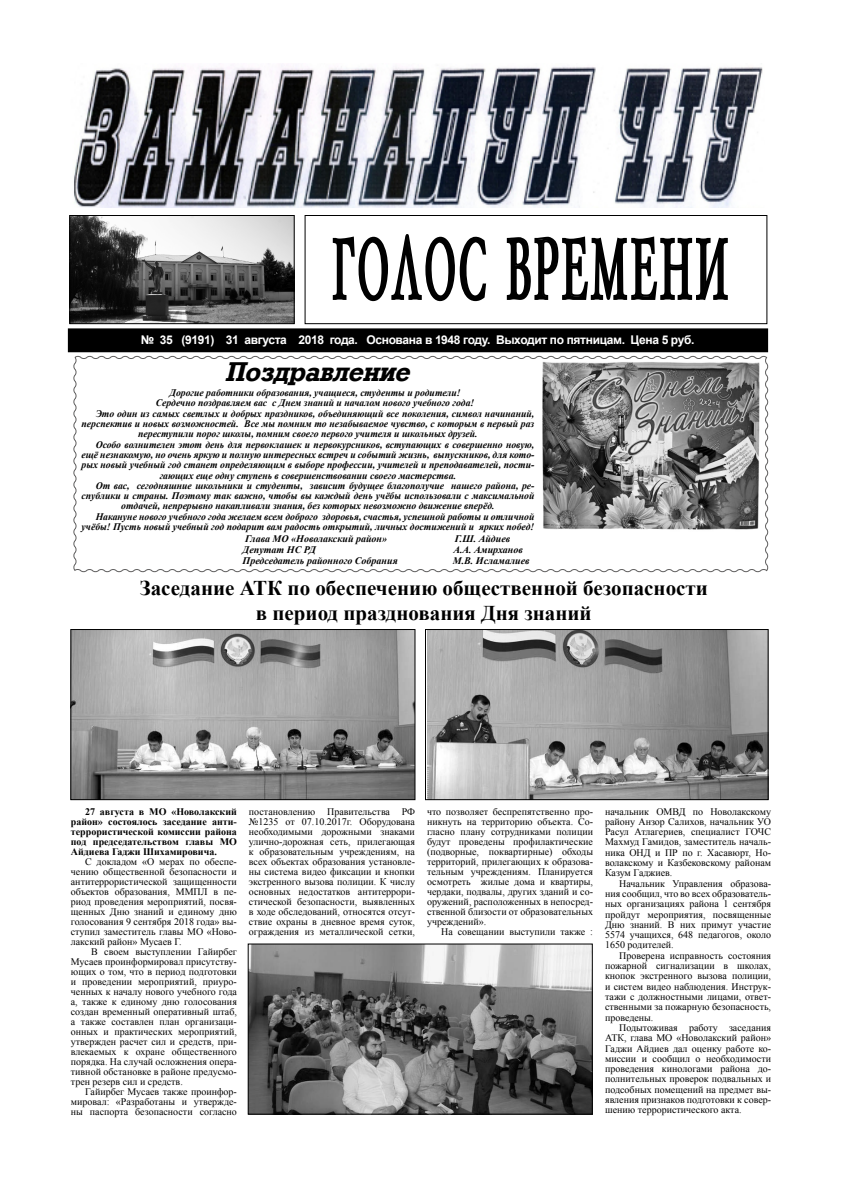
<style>
.page{position:relative;width:842px;height:1191px;background:#fff}
.page>*{position:absolute;margin:0;border:0;box-sizing:border-box;transform-origin:0 0}
.t1{font:82.9px "Mysl Narrow Plain";letter-spacing:.05em;color:#000;scale:.55 1}
.t2{font:italic 700 26.7px "Rodeo";color:#000}
.t3{font:700 21px/25.2px "Times New Roman";color:#000;text-align:center}
.t4{font:700 12px "Arial";letter-spacing:-.03em;color:#fff}
.t5{font:10px/10px "Times New Roman";color:#000;text-align:justify}
.t6{font:italic 700 10px "Times New Roman";color:#000}
.t7{font:700 10px/10px "Times New Roman";color:#000;text-align:justify}
</style>
<div class="page">
<img style="left:250px;top:946px;width:340px;height:166px">
<div style="left:248px;top:944px;width:344px;height:170px;border:1px solid #000"></div>
<div style="left:68px;top:329px;width:700px;height:23px;background:#000"></div>
<div style="left:68px;top:328px;width:700px;height:24px;border:1px solid #000"></div>
<img style="left:74px;top:65px;width:689px;height:142px">
<img style="left:71px;top:217px;width:222px;height:105px">
<div style="left:69px;top:215px;width:226px;height:109px;border:1px solid #000"></div>
<div style="left:305px;top:215px;width:462px;height:109px;border:1px solid #000"></div>
<svg style="left:332px;top:234px;width:155px;height:68px"></svg>
<svg style="left:506px;top:65px;width:223px;height:288px"></svg>
<svg style="left:73px;top:355px;width:696px;height:218px"></svg>
<img style="left:540px;top:359px;width:221px;height:174px">
<img style="left:427px;top:631px;width:339px;height:166px">
<div style="left:425px;top:629px;width:343px;height:170px;border:1px solid #000"></div>
<img style="left:73px;top:631px;width:340px;height:166px">
<div style="left:71px;top:629px;width:344px;height:170px;border:1px solid #000"></div>
<h1 class="t1" style="left:329px;top:222px;width:723px">ГОЛОС ВРЕМЕНИ</h1>
<p class="t4" style="left:141px;top:331px;width:555px">№ 35 (9191) 31 августа 2018 года. Основана в 1948 году. Выходит по пятницам. Цена 5 руб.</p>
<h2 class="t2" style="left:225px;top:356px;width:186px">Поздравление</h2>
<p class="t6" style="left:169px;top:386px;width:293px">Дорогие работники образования, учащиеся, студенты и родители!</p>
<p class="t6" style="left:156px;top:396px;width:320px">Сердечно поздравляем вас с Днем знаний и началом нового учебного года!</p>
<p class="t6" style="left:96px;top:406px;width:440px">Это один из самых светлых и добрых праздников, объединяющий все поколения, символ начинаний,</p>
<p class="t6" style="left:82px;top:417px;width:454px">перспектив и новых возможностей. Все мы помним то незабываемое чувство, с которым в первый раз</p>
<p class="t6" style="left:138px;top:427px;width:341px">переступили порог школы, помним своего первого учителя и школьных друзей.</p>
<p class="t6" style="left:96px;top:437px;width:440px">Особо волнителен этот день для первоклашек и первокурсников, вступающих в совершенно новую,</p>
<p class="t6" style="left:82px;top:447px;width:454px">ещё незнакомую, но очень яркую и полную интересных встреч и событий жизнь, выпускников, для кото-</p>
<p class="t6" style="left:81px;top:458px;width:454px">рых новый учебный год станет определяющим в выборе профессии, учителей и преподавателей, пости-</p>
<p class="t6" style="left:160px;top:468px;width:298px">гающих еще одну ступень в совершенствовании своего мастерства.</p>
<p class="t6" style="left:96px;top:478px;width:440px">От вас, сегодняшние школьники и студенты, зависит будущее благополучие нашего района, ре-</p>
<p class="t6" style="left:81px;top:489px;width:454px">спублики и страны. Поэтому так важно, чтобы вы каждый день учёбы использовали с максимальной</p>
<p class="t6" style="left:121px;top:499px;width:375px">отдачей, непрерывно накапливали знания, без которых невозможно движение вперёд.</p>
<p class="t6" style="left:96px;top:509px;width:440px">Накануне нового учебного года желаем всем доброго здоровья, счастья, успешной работы и отличной</p>
<p class="t6" style="left:82px;top:520px;width:454px">учёбы! Пусть новый учебный год подарит вам радость открытий, личных достижений и ярких побед!</p>
<p class="t6" style="left:245px;top:532px;width:144px">Глава МО «Новолакский район»</p>
<p class="t6" style="left:455px;top:532px;width:57px">Г.Ш. Айдиев</p>
<p class="t6" style="left:243px;top:543px;width:75px">Депутат НС РД</p>
<p class="t6" style="left:453px;top:543px;width:71px">А.А. Амирханов</p>
<p class="t6" style="left:243px;top:554px;width:157px">Председатель районного Собрания</p>
<p class="t6" style="left:453px;top:554px;width:78px">М.В. Исламалиев</p>
<h3 class="t3" style="left:140px;top:574px;width:570px">Заседание АТК по обеспечению общественной безопасности в период празднования Дня знаний</h3>
<p class="t7" style="left:71px;top:806px;width:168px;text-indent:14px">27 августа в МО «Новолакский район» состоялось заседание анти&shy;террористической комиссии района под председательством главы МО Айдиева Гаджи Шихамировича.</p>
<p class="t5" style="left:71px;top:856px;width:168px;text-indent:14px">С докладом «О мерах по обеспе&shy;чению общественной безопасности и антитеррористической защищенности объектов образования, ММПЛ в пе&shy;риод проведения мероприятий, посвя&shy;щенных Дню знаний и единому дню голосования 9 сентября 2018 года» вы&shy;ступил заместитель главы МО «Ново&shy;лакский район» Мусаев Г.</p>
<p class="t5" style="left:71px;top:946px;width:168px;text-indent:20px">В своем выступлении Гайирбег Мусаев проинформировал присутству&shy;ющих о том, что в период подготовки и проведении мероприятий, приуро&shy;ченных к началу нового учебного года а, также к единому дню голосования создан временный оперативный штаб, а также составлен план организаци&shy;онных и практических мероприятий, утвержден расчет сил и средств, при&shy;влекаемых к охране общественного порядка. На случай осложнения опера&shy;тивной обстановке в районе предусмо&shy;трен резерв сил и средств.</p>
<p class="t5" style="left:71px;top:1086px;width:168px;text-indent:14px">Гайирбег Мусаев также проинфор&shy;мировал: «Разработаны и утвержде&shy;ны паспорта безопасности согласно</p>
<p class="t5" style="left:249px;top:806px;width:168px">постановлению Правительства РФ №1235 от 07.10.2017г. Оборудована необходимыми дорожными знаками улично-дорожная сеть, прилегающая к образовательным учреждениям, на всех объектах образования установле&shy;ны система видео фиксации и кнопки экстренного вызова полиции. К числу основных недостатков антитеррори&shy;стической безопасности, выявленных в ходе обследований, относятся отсут&shy;ствие охраны в дневное время суток, ограждения из металлической сетки,</p>
<p class="t5" style="left:427px;top:806px;width:168px">что позволяет беспрепятственно про&shy;никнуть на территорию объекта. Со&shy;гласно плану сотрудниками полиции будут проведены профилактические (подворные, поквартирные) обходы территорий, прилегающих к образова&shy;тельным учреждениям. Планируется осмотреть жилые дома и квартиры, чердаки, подвалы, других зданий и со&shy;оружений, расположенных в непосред&shy;ственной близости от образовательных учреждений».</p>
<p class="t5" style="left:441px;top:926px;width:153px">На совещании выступили также :</p>
<p class="t5" style="left:605px;top:806px;width:168px">начальник ОМВД по Новолакскому району Анзор Салихов, начальник УО Расул Атлагериев, специалист ГОЧС Махмуд Гамидов, заместитель началь&shy;ника ОНД и ПР по г. Хасавюрт, Но&shy;волакскому и Казбековскому районам Казум Гаджиев.</p>
<p class="t5" style="left:605px;top:878px;width:168px;line-height:10.3px;text-indent:14px">Начальник Управления образова&shy;ния сообщил, что во всех образователь&shy;ных организациях района 1 сентября пройдут мероприятия, посвященные Дню знаний. В них примут участие 5574 учащихся, 648 педагогов, около 1650 родителей.</p>
<p class="t5" style="left:605px;top:950px;width:168px;line-height:10.3px;text-indent:14px">Проверена исправность состояния пожарной сигнализации в школах, кнопок экстренного вызова полиции, и систем видео наблюдения. Инструк&shy;тажи с должностными лицами, ответ&shy;ственными за пожарную безопасность, проведены.</p>
<p class="t5" style="left:605px;top:1022px;width:168px;line-height:10.3px;text-indent:14px">Подытоживая работу заседания АТК, глава МО «Новолакский район» Гаджи Айдиев дал оценку работе ко&shy;миссии и сообщил о необходимости проведения кинологами района до&shy;полнительных проверок подвальных и подсобных помещений на предмет вы&shy;явления признаков подготовки к совер&shy;шению террористического акта.</p>
</div>
